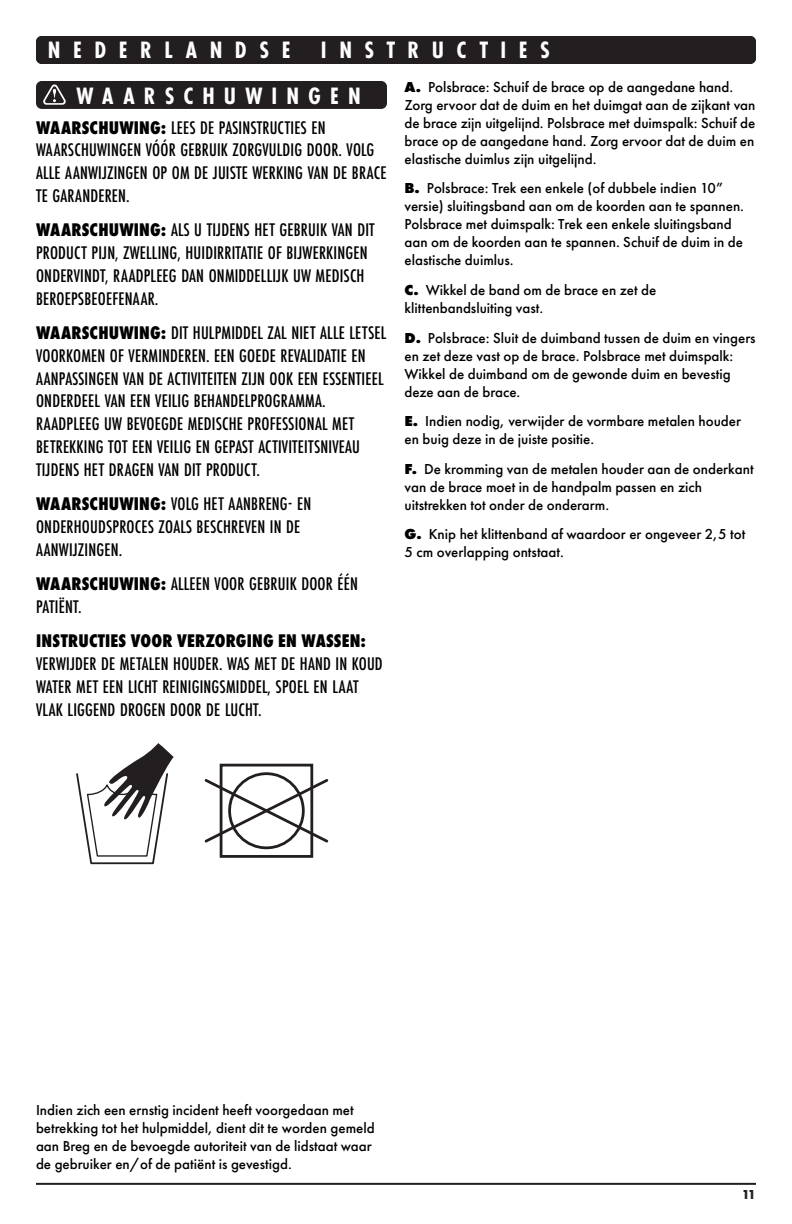
<style>
.page{position:relative;width:792px;height:1224px;background:#fff}
.page>*{position:absolute;margin:0;border:0;box-sizing:border-box;transform-origin:0 0}
.Page_title{font:700 24.6px "Futura PT Cond";letter-spacing:.51em;color:#fff}
.Page_title-2{font:700 24.6px "Futura PT Cond";letter-spacing:.37em;color:#fff}
.Caution{font:500 19px/22.8px "Futura PT Cond";letter-spacing:.01em;color:#000}
.Body_text{font:500 15px/18px "Futura PT";color:#000}
.t1{font:700 13.6px "Futura PT";color:#231f20}
.s1{font-weight:800}
</style>
<div class="page">
<div style="left:36px;top:36px;width:720px;height:28px;background:#231f20;border-radius:6px"></div>
<div style="left:36px;top:81px;width:351px;height:28px;background:#231f20;border-radius:6px"></div>
<svg style="left:43px;top:84px;width:23px;height:21px"></svg>
<hr style="left:36px;top:1183px;width:720px;height:2px;background:#231f20">
<svg style="left:76px;top:743px;width:98px;height:122px"></svg>
<div style="left:220px;top:764px;width:93px;height:94px;border:3px solid #231f20"></div>
<div style="left:228px;top:772px;width:77px;height:77px;border:3px solid #231f20;border-radius:50%"></div>
<svg style="left:204px;top:777px;width:125px;height:68px"></svg>
<p class="Page_title" style="left:48px;top:36px;width:503px">NEDERLANDSE INSTRUCTIES</p>
<p class="Page_title-2" style="left:76px;top:82px;width:286px">WAARSCHUWINGEN</p>
<p class="Body_text" style="left:404px;top:78px;width:353px"><span class="s1">A.</span> Polsbrace: Schuif de brace op de aangedane hand.<br>Zorg ervoor dat de duim en het duimgat aan de zijkant van de brace zijn uitgelijnd. Polsbrace met duimspalk: Schuif de brace op de aangedane hand. Zorg ervoor dat de duim en elastische duimlus zijn uitgelijnd.</p>
<p class="Body_text" style="left:404px;top:179px;width:341px"><span class="s1">B.</span> Polsbrace: Trek een enkele (of dubbele indien 10” versie) sluitingsband aan om de koorden aan te spannen.<br>Polsbrace met duimspalk: Trek een enkele sluitingsband aan om de koorden aan te spannen. Schuif de duim in de elastische duimlus.</p>
<p class="Body_text" style="left:404px;top:281px;width:253px"><span class="s1">C.</span> Wikkel de band om de brace en zet de klittenbandsluiting vast.</p>
<p class="Body_text" style="left:404px;top:329px;width:353px"><span class="s1">D.</span> Polsbrace: Sluit de duimband tussen de duim en vingers en zet deze vast op de brace. Polsbrace met duimspalk:<br>Wikkel de duimband om de gewonde duim en bevestig deze aan de brace.</p>
<p class="Body_text" style="left:404px;top:412px;width:338px"><span class="s1">E.</span> Indien nodig, verwijder de vormbare metalen houder en buig deze in de juiste positie.</p>
<p class="Body_text" style="left:404px;top:460px;width:351px"><span class="s1">F.</span> De kromming van de metalen houder aan de onderkant van de brace moet in de handpalm passen en zich uitstrekken tot onder de onderarm.</p>
<p class="Body_text" style="left:404px;top:525px;width:342px"><span class="s1">G.</span> Knip het klittenband af waardoor er ongeveer 2,5 tot<br>5 cm overlapping ontstaat.</p>
<p class="Caution" style="left:36px;top:116px;width:352px"><span class="s1">WAARSCHUWING:</span> LEES DE PASINSTRUCTIES EN WAARSCHUWINGEN VÓÓR GEBRUIK ZORGVULDIG DOOR. VOLG ALLE AANWIJZINGEN OP OM DE JUISTE WERKING VAN DE BRACE TE GARANDEREN.</p>
<p class="Caution" style="left:36px;top:218px;width:340px"><span class="s1">WAARSCHUWING:</span> ALS U TIJDENS HET GEBRUIK VAN DIT PRODUCT PIJN, ZWELLING, HUIDIRRITATIE OF BIJWERKINGEN ONDERVINDT, RAADPLEEG DAN ONMIDDELLIJK UW MEDISCH BEROEPSBEOEFENAAR.</p>
<p class="Caution" style="left:36px;top:321px;width:352px"><span class="s1">WAARSCHUWING:</span> DIT HULPMIDDEL ZAL NIET ALLE LETSEL VOORKOMEN OF VERMINDEREN. EEN GOEDE REVALIDATIE EN AANPASSINGEN VAN DE ACTIVITEITEN ZIJN OOK EEN ESSENTIEEL ONDERDEEL VAN EEN VEILIG BEHANDELPROGRAMMA.<br>RAADPLEEG UW BEVOEGDE MEDISCHE PROFESSIONAL MET BETREKKING TOT EEN VEILIG EN GEPAST ACTIVITEITSNIVEAU TIJDENS HET DRAGEN VAN DIT PRODUCT.</p>
<p class="Caution" style="left:36px;top:492px;width:277px"><span class="s1">WAARSCHUWING:</span> VOLG HET AANBRENG- EN<br>ONDERHOUDSPROCES ZOALS BESCHREVEN IN DE<br>AANWIJZINGEN.</p>
<p class="Caution" style="left:36px;top:572px;width:323px"><span class="s1">WAARSCHUWING:</span> ALLEEN VOOR GEBRUIK DOOR ÉÉN<br>PATIËNT.</p>
<p class="Caution" style="left:36px;top:629px;width:348px"><span class="s1">INSTRUCTIES VOOR VERZORGING EN WASSEN:<br></span>VERWIJDER DE METALEN HOUDER. WAS MET DE HAND IN KOUD WATER MET EEN LICHT REINIGINGSMIDDEL, SPOEL EN LAAT VLAK LIGGEND DROGEN DOOR DE LUCHT.</p>
<p class="Body_text" style="left:36px;top:1101px;width:340px">Indien zich een ernstig incident heeft voorgedaan met betrekking tot het hulpmiddel, dient dit te worden gemeld aan Breg en de bevoegde autoriteit van de lidstaat waar de gebruiker en/of de patiënt is gevestigd.</p>
<p class="t1" style="left:742px;top:1186px;width:16px">11</p>
</div>
